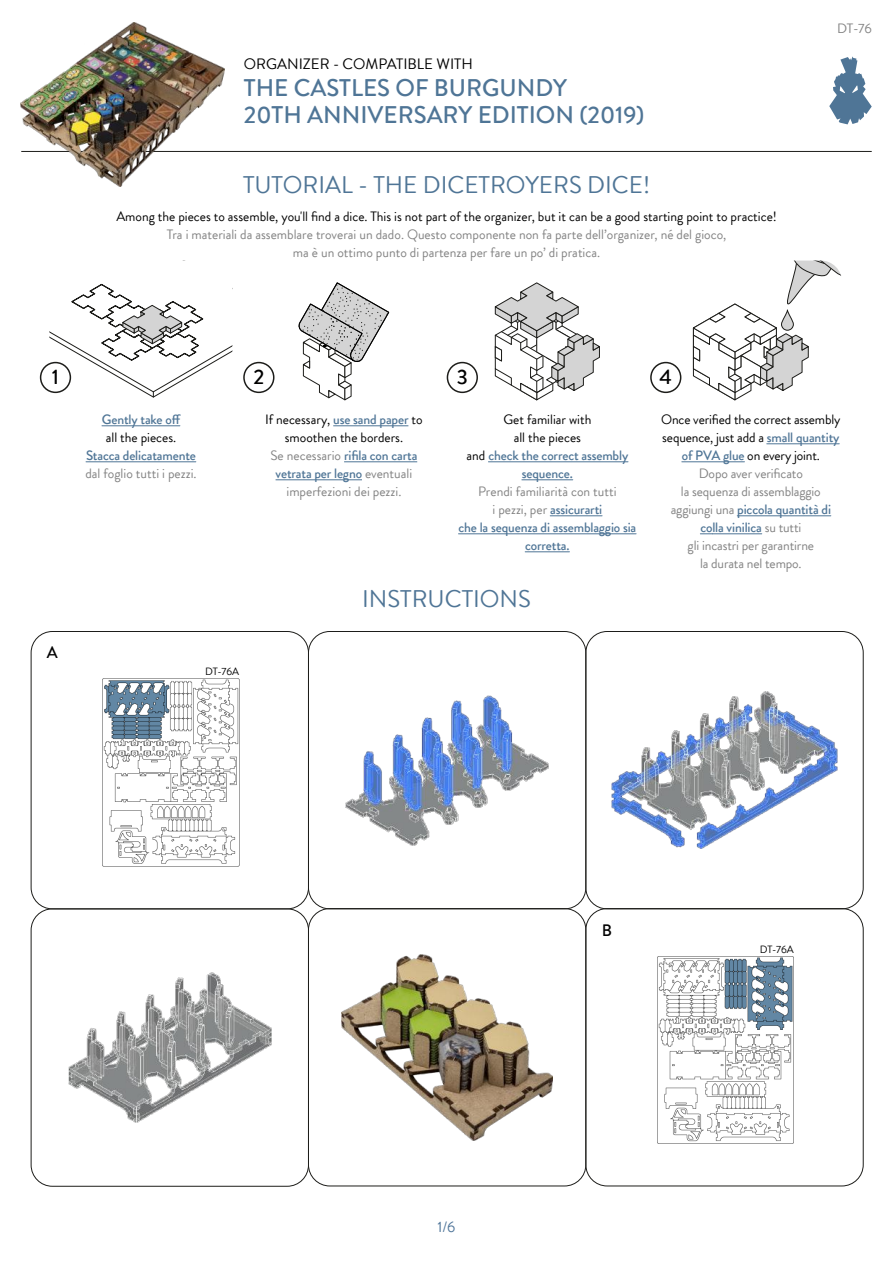
<style>
.page{position:relative;width:893px;height:1263px;background:#fff}
.page>*{position:absolute;margin:0;border:0;box-sizing:border-box;transform-origin:0 0}
.t1{font:500 24px/27px "Brandon Grotesque";color:#4f7596}
.t2{font:24px "Brandon Grotesque";color:#4f7596}
.t3{font:500 21px "Brandon Grotesque";color:#010000}
.t4{font:500 16.5px "Brandon Grotesque";color:#010000}
.t5{font:15px "Brandon Grotesque";color:#000}
.t6{font:15px "Brandon Grotesque";color:#4f7599}
.t7{font:13.5px/18px "Brandon Grotesque";color:#838383;text-align:center}
.t8{font:500 13.5px/18px "Brandon Grotesque";letter-spacing:-.01em;color:#4f7596;text-align:center}
.t9{font:13.5px "Brandon Grotesque";color:#010000}
.t10{font:13.5px "Brandon Grotesque";color:#000}
.t11{font:10.5px "Brandon Grotesque";letter-spacing:-.01em;color:#010000}
.s1{color:#000}
.s2{font-weight:500;color:#4f7596}
.s3{font-weight:400;color:#000}
.s4{font-weight:400;color:#838383}
</style>
<div class="page">
<div style="left:586px;top:631px;width:277px;height:278px;border:1px solid #1d1d1a;border-radius:21px"></div>
<div style="left:31px;top:909px;width:278px;height:277px;border:1px solid #1d1d1a;border-radius:21px"></div>
<div style="left:31px;top:631px;width:278px;height:278px;border:1px solid #1d1d1a;border-radius:21px"></div>
<div style="left:308px;top:908px;width:278px;height:278px;border:1px solid #1d1d1a;border-radius:21px"></div>
<img style="left:346px;top:695px;width:202px;height:150px">
<img style="left:612px;top:692px;width:225px;height:156px">
<img style="left:68px;top:972px;width:203px;height:150px">
<img style="left:342px;top:954px;width:211px;height:186px">
<div style="left:586px;top:908px;width:277px;height:278px;border:1px solid #1d1d1a;border-radius:21px"></div>
<img style="left:103px;top:679px;width:137px;height:188px">
<img style="left:657px;top:956px;width:137px;height:188px">
<hr style="left:333px;top:425px;width:75px;height:1px;background:#4f7596">
<hr style="left:344px;top:461px;width:73px;height:1px;background:#4f7596">
<hr style="left:276px;top:479px;width:86px;height:1px;background:#4f7596">
<svg style="left:298px;top:282px;width:91px;height:119px"></svg>
<hr style="left:102px;top:425px;width:78px;height:1px;background:#4f7596">
<hr style="left:86px;top:461px;width:110px;height:1px;background:#4f7596">
<svg style="left:49px;top:283px;width:183px;height:115px"></svg>
<hr style="left:767px;top:443px;width:72px;height:1px;background:#4f7596">
<hr style="left:682px;top:461px;width:62px;height:1px;background:#4f7596">
<hr style="left:737px;top:515px;width:94px;height:1px;background:#4f7596">
<svg style="left:700px;top:533px;width:12px;height:1px"></svg>
<hr style="left:712px;top:533px;width:50px;height:1px;background:#4f7596">
<svg style="left:692px;top:261px;width:150px;height:140px"></svg>
<svg style="left:494px;top:282px;width:106px;height:119px"></svg>
<hr style="left:488px;top:461px;width:140px;height:1px;background:#4f7596">
<hr style="left:522px;top:479px;width:51px;height:1px;background:#4f7596">
<hr style="left:550px;top:515px;width:52px;height:1px;background:#4f7596">
<hr style="left:458px;top:533px;width:178px;height:1px;background:#4f7596">
<hr style="left:525px;top:551px;width:44px;height:1px;background:#4f7596">
<div style="left:243px;top:362px;width:31px;height:31px;border:2px solid #1d1d1a;border-radius:50%"></div>
<div style="left:41px;top:363px;width:29px;height:29px;background:#fff;border-radius:50%"></div>
<div style="left:40px;top:362px;width:31px;height:31px;border:2px solid #1d1d1a;border-radius:50%"></div>
<div style="left:650px;top:362px;width:31px;height:31px;border:2px solid #1d1d1a;border-radius:50%"></div>
<div style="left:447px;top:362px;width:31px;height:31px;border:2px solid #1d1d1a;border-radius:50%"></div>
<svg style="left:829px;top:56px;width:43px;height:68px"></svg>
<hr style="left:21px;top:151px;width:851px;height:1px;background:#1d1d1a">
<img style="left:21px;top:22px;width:204px;height:165px">
<p class="t5" style="left:244px;top:54px;width:230px">ORGANIZER - COMPATIBLE WITH</p>
<h1 class="t1" style="left:244px;top:75px;width:402px">THE CASTLES OF BURGUNDY<br>20TH ANNIVERSARY EDITION (2019)</h1>
<h1 class="t2" style="left:243px;top:168px;width:409px">TUTORIAL - THE DICETROYERS DICE!</h1>
<p class="t9" style="left:116px;top:207px;width:662px">Among the pieces to assemble, you'll find a dice. This is not part of the organizer, but it can be a good starting point to practice!</p>
<p class="t7" style="left:167px;top:225px;width:561px">Tra i materiali da assemblare troverai un dado. Questo componente non fa parte dell’organizer, né del gioco, ma è un ottimo punto di partenza per fare un po’ di pratica.</p>
<h2 class="t3" style="left:52px;top:362px;width:9px">1</h2>
<h2 class="t3" style="left:253px;top:362px;width:12px">2</h2>
<h2 class="t3" style="left:457px;top:362px;width:13px">3</h2>
<h2 class="t3" style="left:660px;top:362px;width:14px">4</h2>
<p class="t7" style="left:837px;top:19px;width:36px">DT-76</p>
<p class="t4" style="left:47px;top:641px;width:12px">A</p>
<p class="t8" style="left:102px;top:411px;width:80px">Gently take off</p>
<p class="t10" style="left:106px;top:428px;width:72px">all the pieces.</p>
<p class="t8" style="left:86px;top:447px;width:112px">Stacca delicatamente</p>
<p class="t7" style="left:85px;top:465px;width:113px">dal foglio tutti i pezzi.</p>
<p class="t11" style="left:205px;top:665px;width:35px">DT-76A</p>
<p class="t7" style="left:265px;top:411px;width:159px"><span class="s1">If necessary,</span> <span class="s2">use sand paper</span> <span class="s1">to smoothen the borders.<br></span>Se necessario <span class="s2">rifila con carta vetrata per legno</span> eventuali imperfezioni dei pezzi.</p>
<p class="t8" style="left:467px;top:411px;width:163px"><span class="s3">Get familiar with<br>all the pieces<br>and</span> check the correct assembly sequence.</p>
<p class="t8" style="left:458px;top:483px;width:179px"><span class="s4">Prendi familiarità con tutti<br>i pezzi, per</span> assicurarti<br>che la sequenza di assemblaggio sia corretta.</p>
<h1 class="t2" style="left:362px;top:582px;width:170px">INSTRUCTIONS</h1>
<p class="t7" style="left:661px;top:411px;width:181px"><span class="s1">Once verified the correct assembly sequence, just add a</span> <span class="s2">small quantity of PVA glue</span> <span class="s1">on every joint.<br></span>Dopo aver verificato<br>la sequenza di assemblaggio aggiungi una <span class="s2">piccola quantità di colla vinilica</span> su tutti<br>gli incastri per garantirne<br>la durata nel tempo.</p>
<p class="t4" style="left:602px;top:918px;width:12px">B</p>
<p class="t11" style="left:760px;top:942px;width:35px">DT-76A</p>
<p class="t6" style="left:438px;top:1216px;width:19px">1/6</p>
</div>
